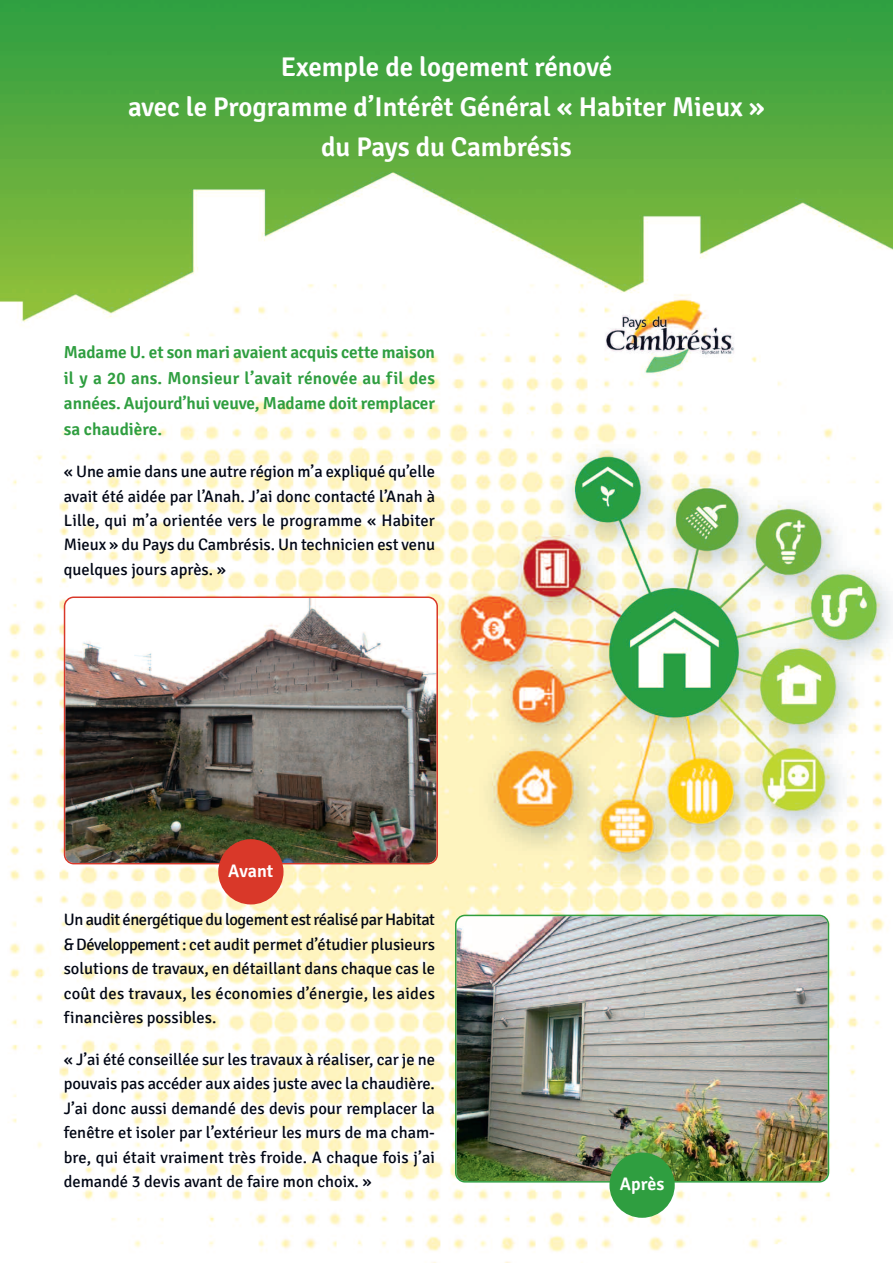
<style>
.page{position:relative;width:893px;height:1263px;background:#fff}
.page>*{position:absolute;margin:0;border:0;box-sizing:border-box;transform-origin:0 0}
.t1{font:600 27px/39.9px "Signika";color:#fff;text-align:center}
.t2{font:600 18px "Signika";color:#fff}
.t3{font:600 17.25px/25.5px "Signika";letter-spacing:-.005em;color:#2f9e40;text-align:justify}
.t4{font:16.5px/24.5px "Signika";color:#010614;text-align:justify}
</style>
<div class="page">
<img style="left:0;top:0;width:893px;height:1263px">
<img style="left:455px;top:915px;width:374px;height:267px">
<img style="left:64px;top:596px;width:374px;height:268px">
<div style="left:218px;top:839px;width:66px;height:65px;background:#d93829;border-radius:50%"></div>
<div style="left:609px;top:1152px;width:66px;height:66px;background:#2f9e40;border-radius:50%"></div>
<h1 class="t1" style="left:128px;top:48px;width:638px">Exemple de logement rénové<br>avec le Programme d’Intérêt Général « Habiter Mieux » du Pays du Cambrésis</h1>
<p class="t3" style="left:64px;top:340px;width:373px">Madame U. et son mari avaient acquis cette maison il y a 20 ans. Monsieur l’avait rénovée au fil des années. Aujourd’hui veuve, Madame doit remplacer sa chaudière.</p>
<p class="t4" style="left:64px;top:460px;width:373px">« Une amie dans une autre région m’a expliqué qu’elle avait été aidée par l’Anah. J’ai donc contacté l’Anah à Lille, qui m’a orientée vers le programme « Habiter Mieux » du Pays du Cambrésis. Un technicien est venu quelques jours après. »</p>
<p class="t2" style="left:228px;top:860px;width:47px">Avant</p>
<p class="t4" style="left:64px;top:908px;width:373px">Un audit énergétique du logement est réalisé par Habitat &amp;Développement: cet audit permet d’étudier plusieurs solutions de travaux, en détaillant dans chaque cas le coût des travaux, les économies d’énergie, les aides financières possibles.</p>
<p class="t4" style="left:64px;top:1047px;width:373px">« J’ai été conseillée sur les travaux à réaliser, car je ne pouvais pas accéder aux aides juste avec la chaudière.<br>J’ai donc aussi demandé des devis pour remplacer la fenêtre et isoler par l’extérieur les murs de ma cham&shy;bre, qui était vraiment très froide. A chaque fois j’ai demandé 3 devis avant de faire mon choix. »</p>
<p class="t2" style="left:620px;top:1173px;width:46px">Après</p>
</div>
